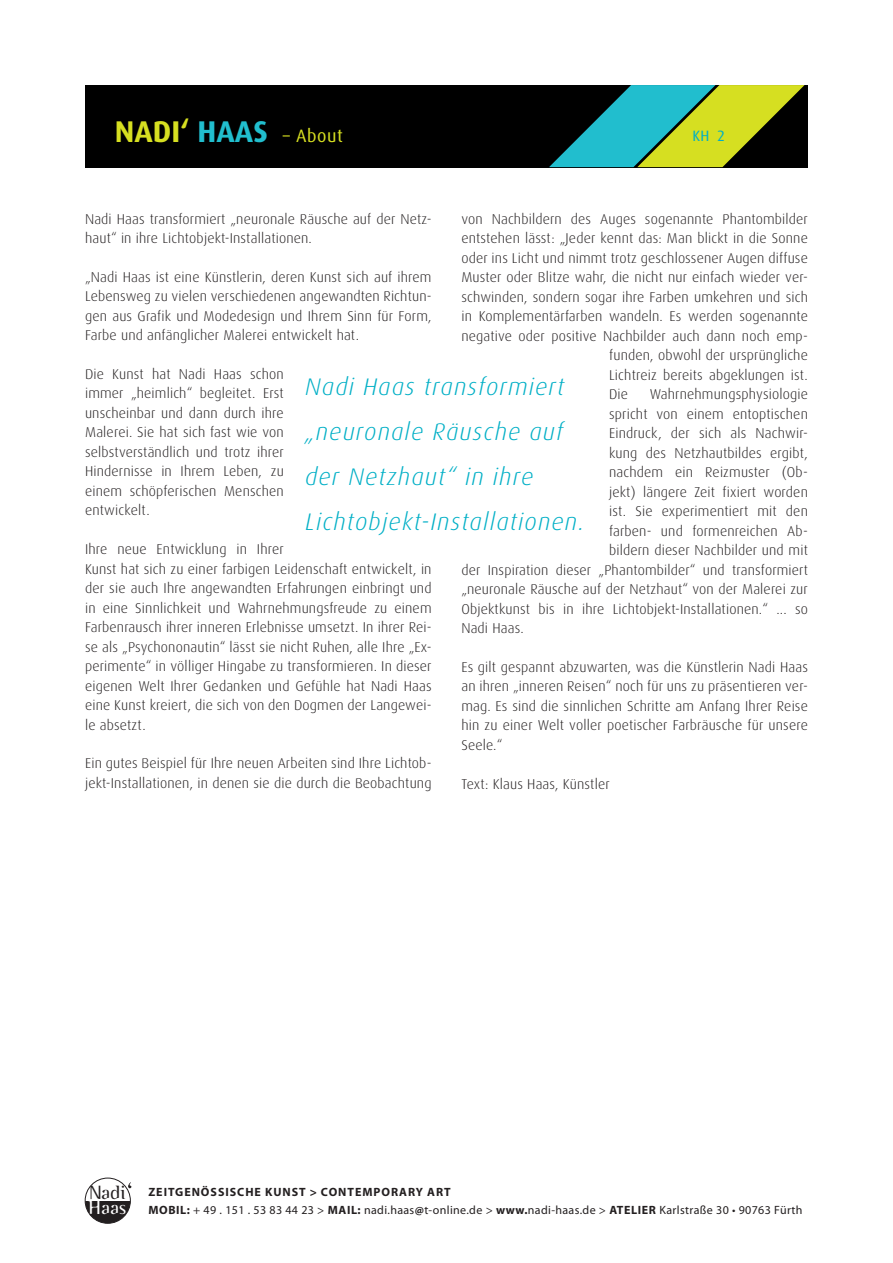
<style>
.page{position:relative;width:893px;height:1263px;background:#fff}
.page>*{position:absolute;margin:0;border:0;box-sizing:border-box;transform-origin:0 0}
.t1{font:700 30px "Dax";color:#d6df21}
.Zitat{font:italic 300 24px/45px "Dax";letter-spacing:.05em;color:#00afc6}
.t2{font:300 19.2px "Binary ITC";color:#231f20}
.t3{font:300 18.9px "Binary ITC";color:#fff}
.Headline{font:18px "Dax";letter-spacing:.03em;color:#d6df21}
.t4{font:15px "Dax";color:#00afc6}
.Fließtext{font:300 14.25px/19.5px "Dax";letter-spacing:.01em;color:#231f20}
.t5{font:12px/18px "Myriad Pro";letter-spacing:.03em;color:#231f20}
.s1{color:#21bece}
.s2{font-weight:700}
</style>
<div class="page">
<div style="left:85px;top:85px;width:723px;height:82px;background:#000"></div>
<svg style="left:549px;top:85px;width:255px;height:82px"></svg>
<svg style="left:85px;top:1201px;width:45px;height:22px"></svg>
<div style="left:85px;top:1178px;width:45px;height:45px;border:1px solid #231f20;border-radius:50%"></div>
<svg style="left:128px;top:1182px;width:3px;height:6px"></svg>
<h1 class="t1" style="left:115px;top:114px;width:155px">NADI‘ <span class="s1">HAAS</span></h1>
<p class="Headline" style="left:283px;top:125px;width:61px">– About</p>
<p class="t4" style="left:692px;top:128px;width:34px">KH 2</p>
<p class="Fließtext" style="left:85px;top:209px;width:348px">Nadi Haas transformiert „neuronale Räusche auf der Netz&shy;haut“ in ihre Lichtobjekt-Installationen.</p>
<p class="Fließtext" style="left:85px;top:267px;width:348px;text-align:justify">„Nadi Haas ist eine Künstlerin, deren Kunst sich auf ihrem Lebensweg zu vielen verschiedenen angewandten Richtun&shy;gen aus Grafik und Modedesign und Ihrem Sinn für Form, Farbe und anfänglicher Malerei entwickelt hat.</p>
<p class="Fließtext" style="left:85px;top:364px;width:200px;text-align:justify">Die Kunst hat Nadi Haas schon immer „heimlich“ begleitet. Erst unscheinbar und dann durch ihre Malerei. Sie hat sich fast wie von selbstverständlich und trotz ihrer Hindernisse in Ihrem Leben, zu einem schöpferischen Menschen entwickelt.</p>
<p class="Fließtext" style="left:85px;top:540px;width:348px">Ihre neue Entwicklung in Ihrer<br>Kunst hat sich zu einer farbigen Leidenschaft entwickelt, in der sie auch Ihre angewandten Erfahrungen einbringt und in eine Sinnlichkeit und Wahrnehmungsfreude zu einem Farbenrausch ihrer inneren Erlebnisse umsetzt. In ihrer Rei&shy;se als „Psychononautin“ lässt sie nicht Ruhen, alle Ihre „Ex&shy;perimente“ in völliger Hingabe zu transformieren. In dieser eigenen Welt Ihrer Gedanken und Gefühle hat Nadi Haas eine Kunst kreiert, die sich von den Dogmen der Langewei&shy;le absetzt.</p>
<p class="Fließtext" style="left:85px;top:754px;width:348px">Ein gutes Beispiel für Ihre neuen Arbeiten sind Ihre Lichtob&shy;jekt-Installationen, in denen sie die durch die Beobachtung</p>
<p class="Fließtext" style="left:461px;top:209px;width:348px">von Nachbildern des Auges sogenannte Phantombilder</p>
<p class="Fließtext" style="left:461px;top:229px;width:348px">entstehen lässt: „Jeder kennt das: Man blickt in die Sonne</p>
<p class="Fließtext" style="left:461px;top:248px;width:348px">oder ins Licht und nimmt trotz geschlossener Augen diffuse</p>
<p class="Fließtext" style="left:461px;top:268px;width:348px">Muster oder Blitze wahr, die nicht nur einfach wieder ver-</p>
<p class="Fließtext" style="left:461px;top:287px;width:348px">schwinden, sondern sogar ihre Farben umkehren und sich</p>
<p class="Fließtext" style="left:461px;top:307px;width:348px">in Komplementärfarben wandeln. Es werden sogenannte</p>
<p class="Fließtext" style="left:461px;top:326px;width:348px">negative oder positive Nachbilder auch dann noch emp-</p>
<p class="Fließtext" style="left:609px;top:346px;width:200px">funden, obwohl der ursprüngliche</p>
<p class="Fließtext" style="left:609px;top:365px;width:200px">Lichtreiz bereits abgeklungen ist.</p>
<p class="Fließtext" style="left:609px;top:385px;width:20px">Die</p>
<p class="Fließtext" style="left:650px;top:385px;width:160px">Wahrnehmungsphysiologie</p>
<p class="Fließtext" style="left:609px;top:404px;width:200px">spricht von einem entoptischen</p>
<p class="Fließtext" style="left:609px;top:424px;width:200px">Eindruck, der sich als Nachwir-</p>
<p class="Fließtext" style="left:609px;top:443px;width:200px">kung des Netzhautbildes ergibt,</p>
<p class="Fließtext" style="left:609px;top:463px;width:200px">nachdem ein Reizmuster (Ob-</p>
<p class="Fließtext" style="left:609px;top:482px;width:200px">jekt) längere Zeit fixiert worden</p>
<p class="Fließtext" style="left:609px;top:502px;width:200px">ist. Sie experimentiert mit den</p>
<p class="Fließtext" style="left:609px;top:521px;width:200px">farben- und formenreichen Ab-</p>
<p class="Fließtext" style="left:609px;top:541px;width:200px">bildern dieser Nachbilder und mit</p>
<p class="Fließtext" style="left:461px;top:560px;width:348px">der Inspiration dieser „Phantombilder“ und transformiert</p>
<p class="Fließtext" style="left:461px;top:580px;width:348px">„neuronale Räusche auf der Netzhaut“ von der Malerei zur</p>
<p class="Fließtext" style="left:461px;top:599px;width:348px">Objektkunst bis in ihre Lichtobjekt-Installationen.“ ... so</p>
<p class="Fließtext" style="left:461px;top:619px;width:64px">Nadi Haas.</p>
<p class="Fließtext" style="left:461px;top:657px;width:348px;text-align:justify">Es gilt gespannt abzuwarten, was die Künstlerin Nadi Haas an ihren „inneren Reisen“ noch für uns zu präsentieren ver&shy;mag. Es sind die sinnlichen Schritte am Anfang Ihrer Reise hin zu einer Welt voller poetischer Farbräusche für unsere Seele.“</p>
<p class="Fließtext" style="left:461px;top:774px;width:150px">Text: Klaus Haas, Künstler</p>
<p class="Zitat" style="left:305px;top:364px;width:281px">Nadi Haas transformiert „neuronale Räusche auf der Netzhaut“ in ihre<br>Lichtobjekt-Installationen.</p>
<h3 class="t2" style="left:89px;top:1181px;width:38px">Nadi</h3>
<h3 class="t3" style="left:88px;top:1196px;width:40px">Haas</h3>
<p class="t5" style="left:148px;top:1183px;width:656px"><span class="s2">ZEITGENÖSSISCHE KUNST &gt; CONTEMPORARY ART<br>MOBIL:</span> + 49 . 151 . 53 83 44 23 &gt; <span class="s2">MAIL:</span> nadi.haas<span class="s2">@</span>t-online.de &gt; <span class="s2">www.</span>nadi-haas.de &gt; <span class="s2">ATELIER</span> Karlstraße 30 • 90763 Fürth</p>
</div>
